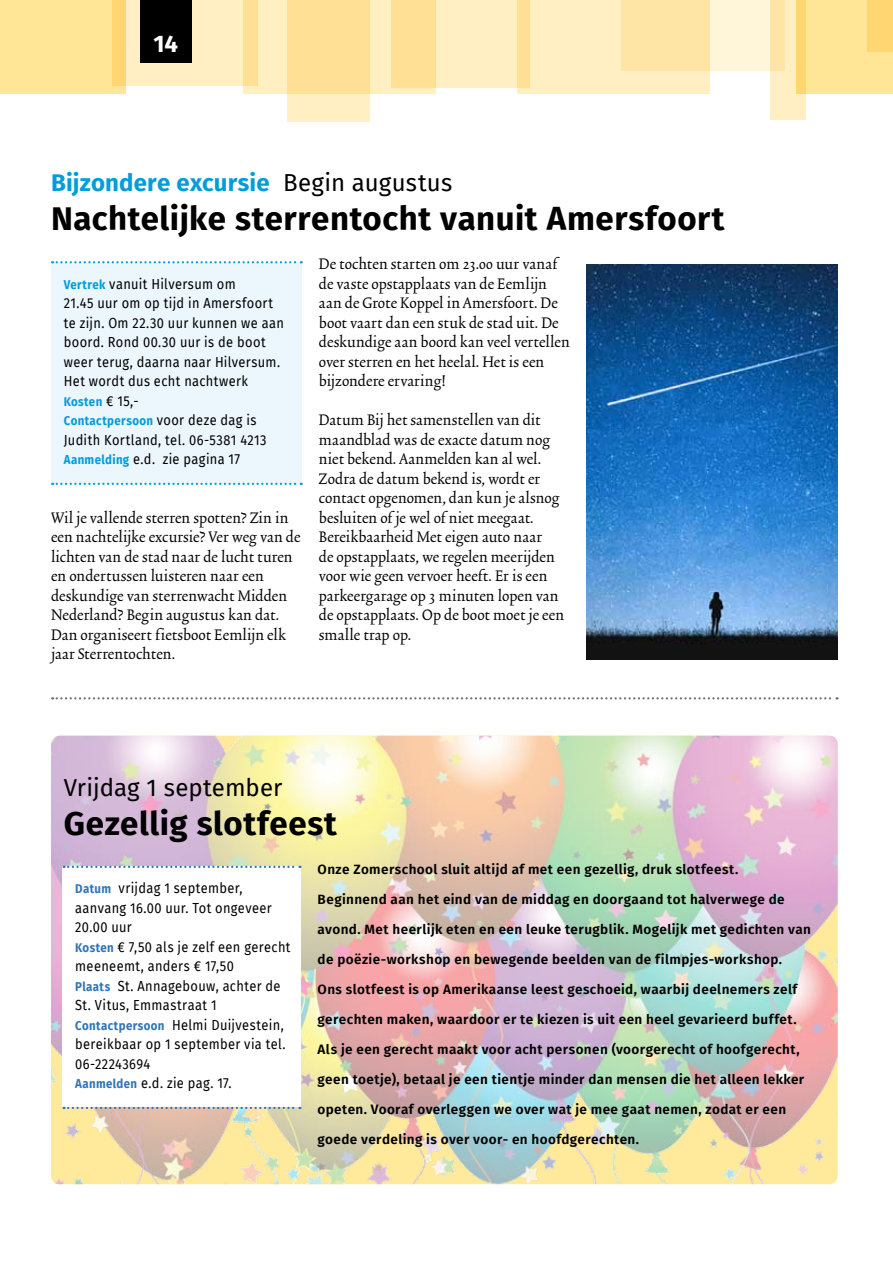
<style>
.page{position:relative;width:893px;height:1263px;background:#fff}
.page>*{position:absolute;margin:0;border:0;box-sizing:border-box;transform-origin:0 0}
.t1{font:700 33px "Fira Sans";letter-spacing:.015em;color:#000}
.t2{font:700 24px "Fira Sans";letter-spacing:.005em;color:#009ddb}
.t3{font:24px "Fira Sans";color:#000}
.t4{font:700 24px "Fira Sans";color:#fff}
.t5{font:18px/19.5px "Trinite No 2 Rom Con";letter-spacing:.01em;color:#000}
.t6{font:14.25px/19.5px "Fira Sans";letter-spacing:.025em;color:#000;scale:.9 1}
.t7{font:600 13.5px "Fira Sans";letter-spacing:.03em;color:#000}
.t8{font:700 12.75px/19.5px "Fira Sans";letter-spacing:.035em;color:#009ddb;scale:.9 1}
.s1{font-weight:400;color:#000}
.s2{font-weight:700;font-size:12.75px;color:#009ddb}
.s3{font-weight:400;font-size:14.25px;color:#000}
.s4{font-weight:700;font-size:12.75px;color:#3175b7}
</style>
<div class="page">
<div style="left:112px;top:0;width:145px;height:85px;background:#ffefc3"></div>
<div style="left:0;top:0;width:126px;height:94px;background:#ffe596"></div>
<div style="left:621px;top:0;width:164px;height:71px;background:#fff5d8"></div>
<div style="left:391px;top:0;width:139px;height:87px;background:#ffefc3"></div>
<svg style="left:244px;top:0;width:192px;height:94px;background:#ffe7ac"></svg>
<svg style="left:517px;top:0;width:193px;height:94px;background:#ffeab5"></svg>
<svg style="left:771px;top:0;width:35px;height:119px;background:#ffebb7"></svg>
<div style="left:140px;top:0;width:51px;height:62px;background:#000"></div>
<svg style="left:288px;top:0;width:82px;height:122px;background:#ffe39f"></svg>
<img style="left:51px;top:736px;width:787px;height:448px">
<div style="left:797px;top:0;width:96px;height:94px;background:#ffe596"></div>
<div style="left:867px;top:0;width:26px;height:51px;background:#ffd672"></div>
<svg style="left:52px;top:697px;width:786px;height:2px"></svg>
<div style="left:62px;top:866px;width:238px;height:241px;background:#fff"></div>
<svg style="left:64px;top:866px;width:236px;height:2px"></svg>
<svg style="left:64px;top:1107px;width:236px;height:2px"></svg>
<div style="left:51px;top:263px;width:251px;height:221px;background:#ecf6fd"></div>
<svg style="left:52px;top:261px;width:250px;height:2px"></svg>
<svg style="left:52px;top:483px;width:250px;height:2px"></svg>
<img style="left:587px;top:264px;width:251px;height:396px">
<h2 class="t4" style="left:154px;top:24px;width:26px">14</h2>
<h2 class="t2" style="left:51px;top:163px;width:403px">Bijzondere excursie <span class="s1">Begin augustus</span></h2>
<h1 class="t1" style="left:51px;top:191px;width:675px">Nachtelijke sterrentocht vanuit Amersfoort</h1>
<p class="t6" style="left:64px;top:274px;width:246px"><span class="s2">Vertrek</span> vanuit Hilversum om<br>21.45 uur om op tijd in Amersfoort te zijn. Om 22.30 uur kunnen we aan boord. Rond 00.30 uur is de boot weer terug, daarna naar Hilversum.<br>Het wordt dus echt nachtwerk</p>
<p class="t8" style="left:64px;top:391px;width:216px">Kosten <span class="s3">€ 15,-<br></span>Contactpersoon <span class="s3">voor deze dag is</span></p>
<p class="t6" style="left:64px;top:430px;width:227px">Judith Kortland, tel. 06-5381 4213<br><span class="s2">Aanmelding</span> e.d. zie pagina 17</p>
<p class="t5" style="left:51px;top:509px;width:251px">Wil je vallende sterren spotten? Zin in een nachtelijke excursie? Ver weg van de lichten van de stad naar de lucht turen en ondertussen luisteren naar een deskundige van sterrenwacht Midden Nederland? Begin augustus kan dat.<br>Dan organiseert fietsboot Eemlijn elk jaar Sterrentochten.</p>
<p class="t5" style="left:319px;top:256px;width:252px">De tochten starten om 23.00 uur vanaf de vaste opstapplaats van de Eemlijn aan de Grote Koppel in Amersfoort. De boot vaart dan een stuk de stad uit. De deskundige aan boord kan veel vertellen over sterren en het heelal. Het is een bijzondere ervaring!</p>
<p class="t5" style="left:319px;top:411px;width:247px">Datum Bij het samenstellen van dit maandblad was de exacte datum nog niet bekend. Aanmelden kan al wel.<br>Zodra de datum bekend is, wordt er contact opgenomen, dan kun je alsnog besluiten of je wel of niet meegaat.<br>Bereikbaarheid Met eigen auto naar<br>de opstapplaats, we regelen meerijden voor wie geen vervoer heeft. Er is een parkeergarage op 3 minuten lopen van de opstapplaats. Op de boot moet je een smalle trap op.</p>
<h2 class="t3" style="left:64px;top:769px;width:220px">Vrijdag 1 september</h2>
<h1 class="t1" style="left:64px;top:796px;width:275px">Gezellig slotfeest</h1>
<p class="t6" style="left:75px;top:878px;width:241px"><span class="s4">Datum</span> vrijdag 1 september, aanvang 16.00 uur. Tot ongeveer<br>20.00 uur<br><span class="s4">Kosten</span> € 7,50 als je zelf een gerecht meeneemt, anders € 17,50<br><span class="s4">Plaats</span> St. Annagebouw, achter de<br>St. Vitus, Emmastraat 1<br><span class="s4">Contactpersoon</span> Helmi Duijvestein, bereikbaar op 1 september via tel.<br>06-22243694<br><span class="s4">Aanmelden</span> e.d. zie pag. 17.</p>
<p class="t7" style="left:318px;top:858px;width:422px">Onze Zomerschool sluit altijd af met een gezellig, druk slotfeest.</p>
<p class="t7" style="left:318px;top:888px;width:469px">Beginnend aan het eind van de middag en doorgaand tot halverwege de</p>
<p class="t7" style="left:318px;top:918px;width:495px">avond. Met heerlijk eten en een leuke terugblik. Mogelijk met gedichten van</p>
<p class="t7" style="left:318px;top:948px;width:466px">de poëzie-workshop en bewegende beelden van de filmpjes-workshop.</p>
<p class="t7" style="left:318px;top:978px;width:481px">Ons slotfeest is op Amerikaanse leest geschoeid, waarbij deelnemers zelf</p>
<p class="t7" style="left:318px;top:1008px;width:480px">gerechten maken, waardoor er te kiezen is uit een heel gevarieerd buffet.</p>
<p class="t7" style="left:318px;top:1038px;width:484px">Als je een gerecht maakt voor acht personen (voorgerecht of hoofgerecht,</p>
<p class="t7" style="left:318px;top:1068px;width:488px">geen toetje), betaal je een tientje minder dan mensen die het alleen lekker</p>
<p class="t7" style="left:318px;top:1098px;width:470px">opeten. Vooraf overleggen we over wat je mee gaat nemen, zodat er een</p>
<p class="t7" style="left:318px;top:1128px;width:323px">goede verdeling is over voor- en hoofdgerechten.</p>
</div>
